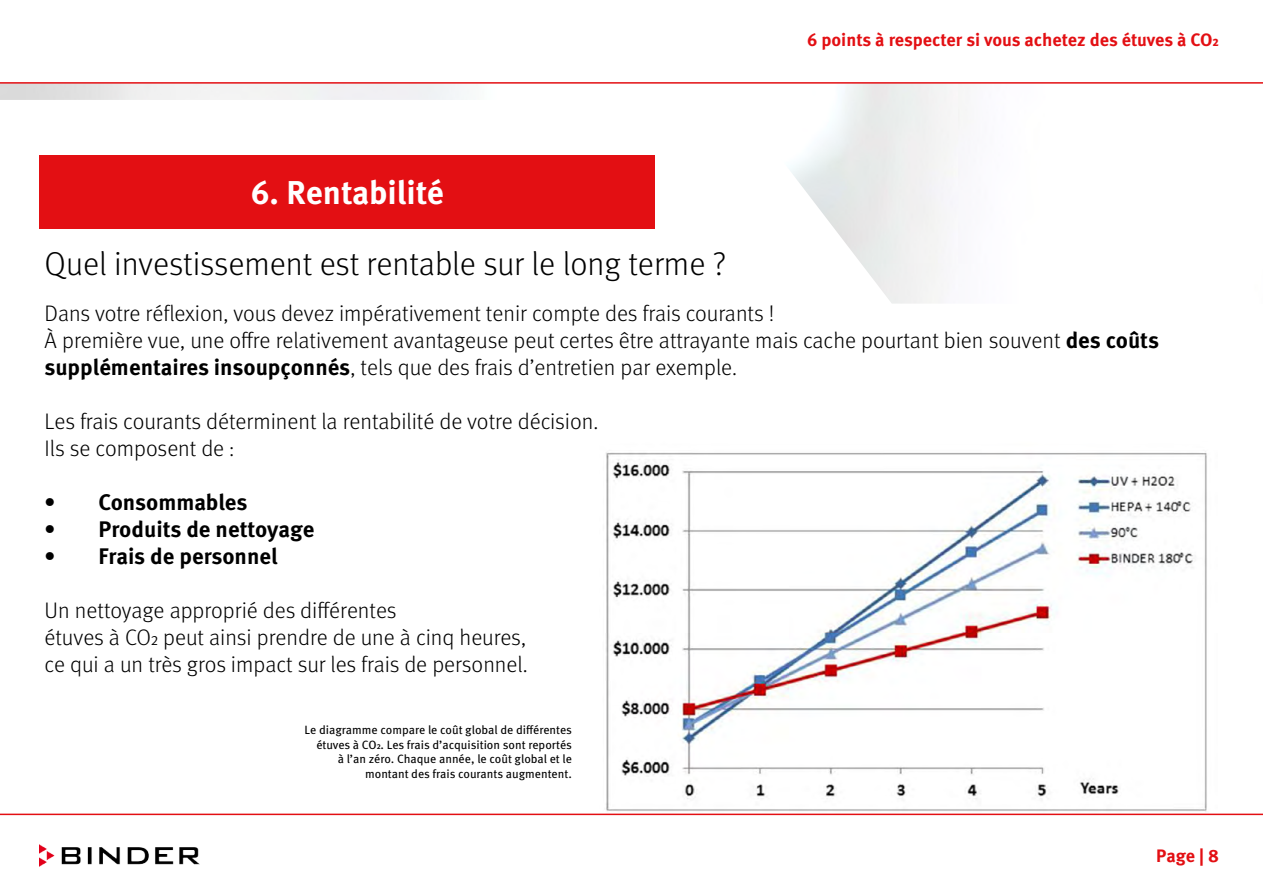
<style>
.page{position:relative;width:1263px;height:893px;background:#fff}
.page>*{position:absolute;margin:0;border:0;box-sizing:border-box;transform-origin:0 0}
.t1{font:300 33px "Meta Pro";color:#000}
.t2{font:700 33px "Meta Pro";letter-spacing:-.005em;color:#fff}
.t3{font:300 22.5px/27px "Meta Pro";color:#000}
.t4{font:700 22.5px "Meta Pro";color:#000}
.t5{font:700 18px "Meta Pro";letter-spacing:-.005em;color:#e30f13}
.t6{font:12px/14.4px "Meta Pro";color:#000;text-align:right}
.s1{font-weight:700}
</style>
<div class="page">
<img style="left:0;top:84px;width:960px;height:220px">
<img style="left:600px;top:452px;width:617px;height:362px">
<svg style="left:0;top:814px;width:1263px;height:53px"></svg>
<img style="left:39px;top:844px;width:160px;height:22px">
<svg style="left:0;top:82px;width:1263px;height:2px;background:#e7484b"></svg>
<div style="left:39px;top:155px;width:616px;height:73px;background:#e30f13"></div>
<p class="t2" style="left:251px;top:167px;width:195px">6. Rentabilité</p>
<p class="t5" style="left:807px;top:25px;width:413px">6 points à respecter si vous achetez des étuves à CO2</p>
<p class="t1" style="left:45px;top:240px;width:683px">Quel investissement est rentable sur le long terme ?</p>
<p class="t3" style="left:45px;top:299px;width:1116px">Dans votre réflexion, vous devez impérativement tenir compte des frais courants !<br>À première vue, une offre relativement avantageuse peut certes être attrayante mais cache pourtant bien souvent <span class="s1">des coûts supplémentaires insoupçonnés</span>, tels que des frais d’entretien par exemple.</p>
<p class="t3" style="left:45px;top:407px;width:555px">Les frais courants déterminent la rentabilité de votre décision.<br>Ils se composent de :</p>
<p class="t4" style="left:45px;top:485px;width:204px">• Consommables</p>
<p class="t4" style="left:45px;top:512px;width:271px">• Produits de nettoyage</p>
<p class="t4" style="left:45px;top:539px;width:235px">• Frais de personnel</p>
<p class="t3" style="left:45px;top:596px;width:353px">Un nettoyage approprié des différentes</p>
<p class="t3" style="left:45px;top:623px;width:485px">étuves à CO2 peut ainsi prendre de une à cinq heures, ce qui a un très gros impact sur les frais de personnel.</p>
<p class="t6" style="left:305px;top:722px;width:269px">Le diagramme compare le coût global de différentes étuves à CO2. Les frais d’acquisition sont reportés<br>à l’an zéro. Chaque année, le coût global et le montant des frais courants augmentent.</p>
<p class="t5" style="left:1156px;top:842px;width:64px">Page | 8</p>
</div>
